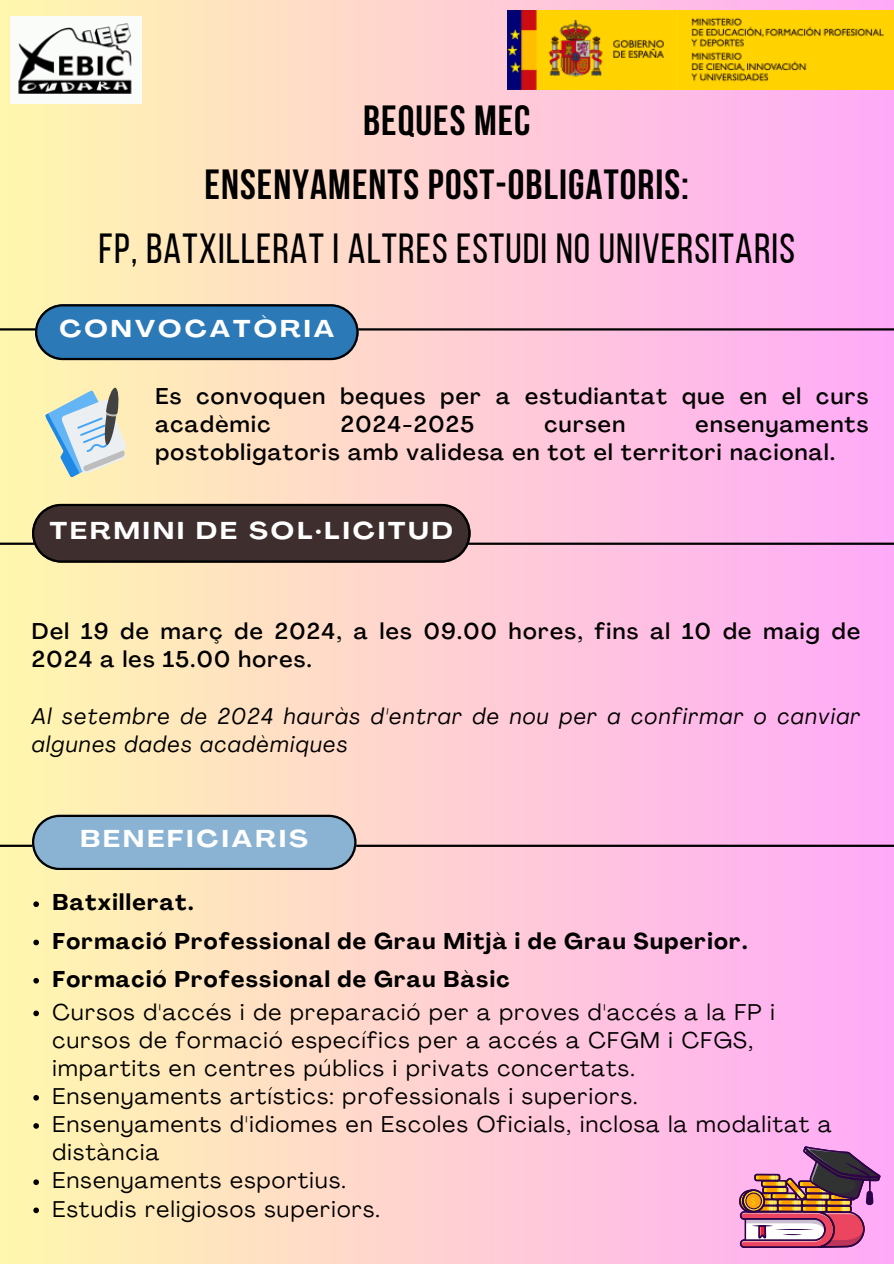
<style>
.page{position:relative;width:894px;height:1264px;background:#fff}
.page>*{position:absolute;margin:0;border:0;box-sizing:border-box;transform-origin:0 0}
.t1{font:42px/64.2px "Bebas Neue";letter-spacing:.025em;color:#000;text-align:center}
.t2{font:700 expanded 24px "Agrandir";letter-spacing:.13em;color:#fff}
.t3{font:22.5px/28.2px "Agrandir";letter-spacing:.06em;color:#000}
.t4{font:500 22.5px/28.2px "Agrandir";letter-spacing:.06em;color:#000}
.t5{font:700 22.5px "Agrandir";letter-spacing:.06em;color:#000}
.t6{font:italic 22.5px/28.2px "Agrandir";letter-spacing:.06em;color:#000}
.s1{font-weight:700}
</style>
<div class="page">
<div style="left:0;top:0;width:893px;height:1263px;background:linear-gradient(to right,#fef7ad,#ffaaf8)"></div>
<hr style="left:0;top:328px;width:893px;height:2px;background:#000">
<svg style="left:35px;top:304px;width:323px;height:56px;background:#2e72a7"></svg>
<hr style="left:0;top:844px;width:893px;height:3px;background:#000">
<svg style="left:32px;top:814px;width:324px;height:55px;background:#85a8c3"></svg>
<hr style="left:0;top:542px;width:893px;height:3px;background:#000">
<svg style="left:32px;top:504px;width:438px;height:58px;background:#3e302e"></svg>
<img style="left:507px;top:11px;width:386px;height:79px">
<svg style="left:738px;top:1146px;width:144px;height:103px;background:#b7788e"></svg>
<svg style="left:45px;top:386px;width:85px;height:94px;background:#cad5ca"></svg>
<svg style="left:33px;top:901px;width:6px;height:6px"></svg>
<svg style="left:33px;top:939px;width:6px;height:6px"></svg>
<svg style="left:33px;top:977px;width:6px;height:6px"></svg>
<svg style="left:33px;top:1010px;width:6px;height:6px"></svg>
<svg style="left:33px;top:1094px;width:6px;height:6px"></svg>
<svg style="left:33px;top:1123px;width:6px;height:5px"></svg>
<svg style="left:33px;top:1179px;width:6px;height:5px"></svg>
<svg style="left:33px;top:1207px;width:6px;height:6px"></svg>
<img style="left:11px;top:16px;width:130px;height:88px">
<h2 class="t1" style="left:99px;top:92px;width:697px"><span class="s1">BEQUES MEC<br>ENSENYAMENTS POST-OBLIGATORIS:<br></span>FP, BATXILLERAT I ALTRES ESTUDI NO UNIVERSITARIS</h2>
<p class="t2" style="left:59px;top:319px;width:276px">CONVOCATÒRIA</p>
<h2 class="t4" style="left:155px;top:384px;width:714px">Es convoquen beques per a estudiantat que en el curs acadèmic</h2>
<h2 class="t4" style="left:341px;top:412px;width:135px">2024-2025</h2>
<h2 class="t4" style="left:544px;top:412px;width:82px">cursen</h2>
<h2 class="t4" style="left:155px;top:412px;width:714px;text-indent:540px">ensenyaments postobligatoris amb validesa en tot el territori nacional.</h2>
<p class="t2" style="left:50px;top:520px;width:404px">TERMINI DE SOL·LICITUD</p>
<p class="t4" style="left:32px;top:619px;width:829px">Del 19 de març de 2024, a les 09.00 hores, fins al 10 de maig de<br>2024 a les 15.00 hores.</p>
<h3 class="t6" style="left:32px;top:704px;width:829px">Al setembre de 2024 hauràs d'entrar de nou per a confirmar o canviar algunes dades acadèmiques</h3>
<p class="t2" style="left:81px;top:829px;width:229px">BENEFICIARIS</p>
<h3 class="t5" style="left:52px;top:893px;width:142px">Batxillerat.</h3>
<p class="t5" style="left:52px;top:931px;width:696px">Formació Professional de Grau Mitjà i de Grau Superior.</p>
<h2 class="t5" style="left:52px;top:970px;width:458px">Formació Professional de Grau Bàsic</h2>
<p class="t3" style="left:52px;top:999px;width:723px">Cursos d'accés i de preparació per a proves d'accés a la FP i cursos de formació específics per a accés a CFGM i CFGS, impartits en centres públics i privats concertats.</p>
<p class="t3" style="left:52px;top:1084px;width:586px">Ensenyaments artístics: professionals i superiors.</p>
<p class="t3" style="left:52px;top:1112px;width:780px">Ensenyaments d'idiomes en Escoles Oficials, inclosa la modalitat a distància</p>
<p class="t3" style="left:52px;top:1168px;width:295px">Ensenyaments esportius.</p>
<p class="t3" style="left:52px;top:1196px;width:329px">Estudis religiosos superiors.</p>
</div>
